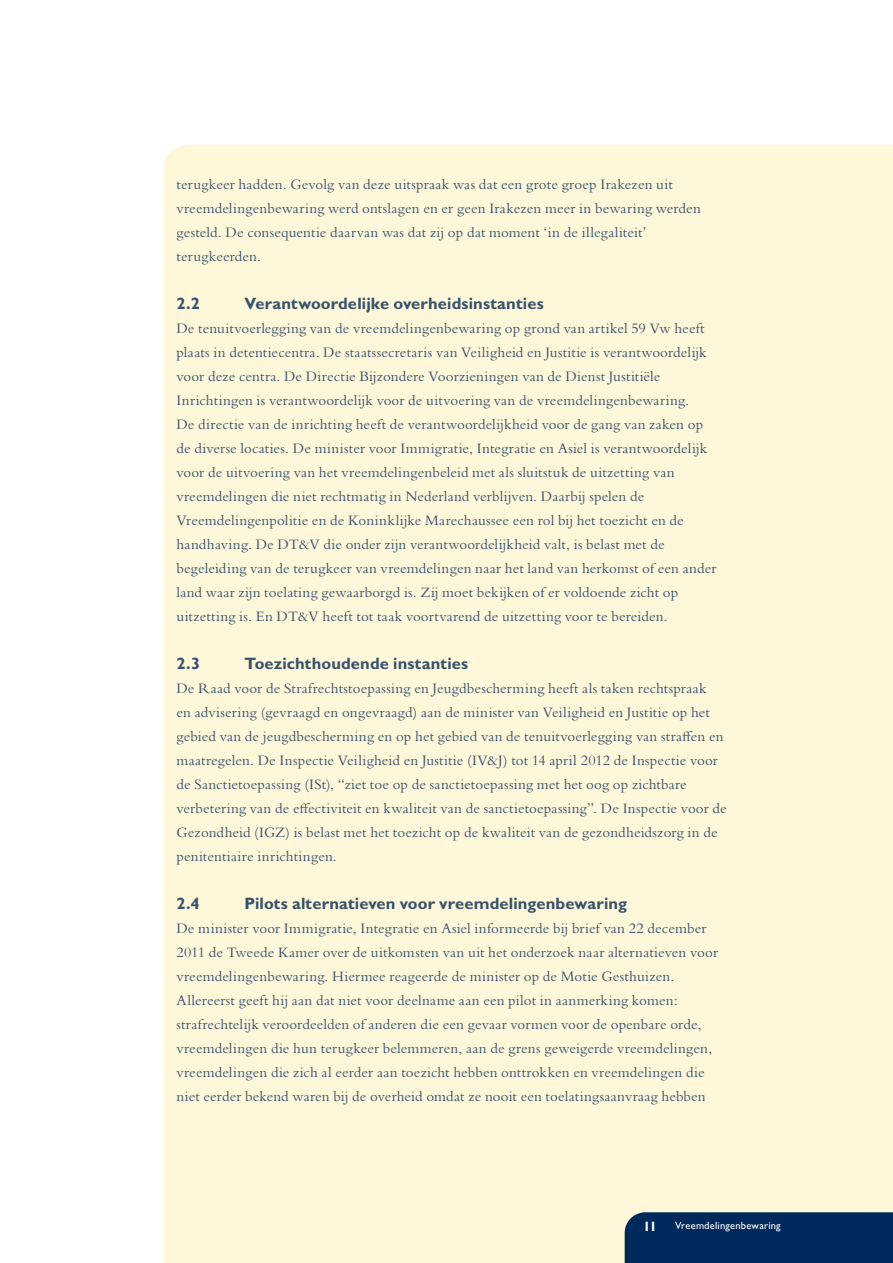
<style>
.page{position:relative;width:893px;height:1263px;background:#fff}
.page>*{position:absolute;margin:0;border:0;box-sizing:border-box;transform-origin:0 0}
._1_1_KOP{font:700 16.5px "Gill Sans MT Pro";letter-spacing:.005em;color:#37526b}
.BROODTEKST{font:15px/24px "Bembo Std";letter-spacing:.01em;color:#37526b}
.t1{font:700 13.5px "Gill Sans MT Pro";color:#fff}
.VOETREGEL{font:500 10.5px "Gill Sans MT Pro";letter-spacing:.02em;color:#fff}
</style>
<div class="page">
<div style="left:164px;top:145px;width:729px;height:1118px;background:#fef7da"></div>
<div style="left:625px;top:1212px;width:268px;height:51px;background:#00295c"></div>
<p class="BROODTEKST" style="left:176px;top:172px;width:526px">terugkeer hadden. Gevolg van deze uitspraak was dat een grote groep Irakezen uit vreemdelingenbewaring werd ontslagen en er geen Irakezen meer in bewaring werden gesteld. De consequentie daarvan was dat zij op dat moment ‘in de illegaliteit’ terugkeerden.</p>
<p class="_1_1_KOP" style="left:176px;top:293px;width:25px">2.2</p>
<p class="_1_1_KOP" style="left:244px;top:293px;width:301px">Verantwoordelijke overheidsinstanties</p>
<p class="BROODTEKST" style="left:176px;top:316px;width:541px">De tenuitvoerlegging van de vreemdelingenbewaring op grond van artikel 59 Vw heeft plaats in detentiecentra. De staatssecretaris van Veiligheid en Justitie is verantwoordelijk voor deze centra. De Directie Bijzondere Voorzieningen van de Dienst Justitiële Inrichtingen is verantwoordelijk voor de uitvoering van de vreemdelingenbewaring.<br>De directie van de inrichting heeft de verantwoordelijkheid voor de gang van zaken op de diverse locaties. De minister voor Immigratie, Integratie en Asiel is verantwoordelijk voor de uitvoering van het vreemdelingenbeleid met als sluitstuk de uitzetting van vreemdelingen die niet rechtmatig in Nederland verblijven. Daarbij spelen de Vreemdelingenpolitie en de Koninklijke Marechaussee een rol bij het toezicht en de handhaving. De DT&amp;V die onder zijn verantwoordelijkheid valt, is belast met de begeleiding van de terugkeer van vreemdelingen naar het land van herkomst of een ander land waar zijn toelating gewaarborgd is. Zij moet bekijken of er voldoende zicht op uitzetting is. En DT&amp;V heeft tot taak voortvarend de uitzetting voor te bereiden.</p>
<p class="_1_1_KOP" style="left:176px;top:653px;width:25px">2.3</p>
<p class="_1_1_KOP" style="left:244px;top:653px;width:225px">Toezichthoudende instanties</p>
<p class="BROODTEKST" style="left:176px;top:676px;width:552px">De Raad voor de Strafrechtstoepassing en Jeugdbescherming heeft als taken rechtspraak<br>en advisering (gevraagd en ongevraagd) aan de minister van Veiligheid en Justitie op het gebied van de jeugdbescherming en op het gebied van de tenuitvoerlegging van straffen en maatregelen. De Inspectie Veiligheid en Justitie (IV&amp;J) tot 14 april 2012 de Inspectie voor de Sanctietoepassing (ISt), “ziet toe op de sanctietoepassing met het oog op zichtbare verbetering van de effectiviteit en kwaliteit van de sanctietoepassing”. De Inspectie voor de Gezondheid (IGZ) is belast met het toezicht op de kwaliteit van de gezondheidszorg in de penitentiaire inrichtingen.</p>
<p class="_1_1_KOP" style="left:176px;top:893px;width:25px">2.4</p>
<p class="_1_1_KOP" style="left:244px;top:893px;width:384px">Pilots alternatieven voor vreemdelingenbewaring</p>
<p class="BROODTEKST" style="left:176px;top:916px;width:543px">De minister voor Immigratie, Integratie en Asiel informeerde bij brief van 22 december 2011 de Tweede Kamer over de uitkomsten van uit het onderzoek naar alternatieven voor vreemdelingenbewaring. Hiermee reageerde de minister op de Motie Gesthuizen.<br>Allereerst geeft hij aan dat niet voor deelname aan een pilot in aanmerking komen: strafrechtelijk veroordeelden of anderen die een gevaar vormen voor de openbare orde, vreemdelingen die hun terugkeer belemmeren, aan de grens geweigerde vreemdelingen, vreemdelingen die zich al eerder aan toezicht hebben onttrokken en vreemdelingen die niet eerder bekend waren bij de overheid omdat ze nooit een toelatingsaanvraag hebben</p>
<p class="t1" style="left:643px;top:1218px;width:15px">11</p>
<p class="VOETREGEL" style="left:675px;top:1219px;width:107px">Vreemdelingenbewaring</p>
</div>
